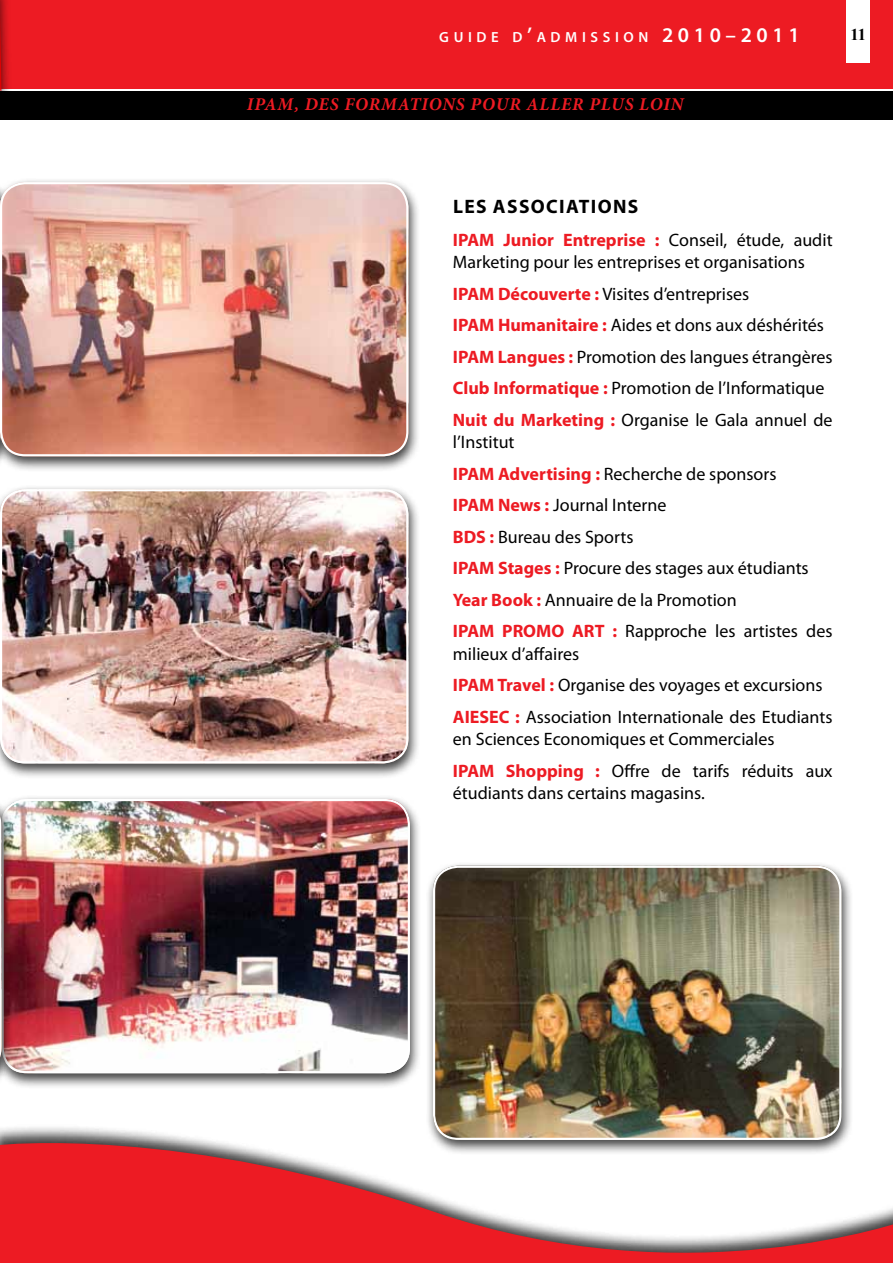
<style>
.page{position:relative;width:893px;height:1263px;background:#fff}
.page>*{position:absolute;margin:0;border:0;box-sizing:border-box;transform-origin:0 0}
.t1{font:700 19.5px "Myriad Pro";letter-spacing:.07em;color:#000}
.t2{font:18px/31.5px "Myriad Pro";color:#000}
.t3{font:italic 700 18px "Minion Pro";letter-spacing:.05em;color:#ed1b23}
.t4{font:700 18px "Myriad Pro";color:#ed1b23}
.t5{font:700 16.5px "Times New Roman";color:#000}
.t6{font:600 14.7px "Myriad Pro";letter-spacing:.315em;color:#fff}
.s1{font-size:21px}
.s2{font-weight:700;color:#ed1b23}
</style>
<div class="page">
<div style="left:0;top:0;width:893px;height:88px;background:#ed1b23"></div>
<div style="left:846px;top:0;width:24px;height:62px;background:#fff"></div>
<div style="left:1px;top:92px;width:892px;height:28px;background:#000"></div>
<div style="left:0;top:0;width:13px;height:169px;background:#000;opacity:.75"></div>
<svg style="left:0;top:0;width:2px;height:163px"></svg>
<svg style="left:0;top:1127px;width:893px;height:136px"></svg>
<div style="left:0;top:485px;width:421px;height:294px;background:#000;opacity:.75"></div>
<img style="left:0;top:489px;width:408px;height:274px">
<div style="left:0;top:489px;width:408px;height:274px;border:2px solid #fff;border-radius:24px"></div>
<div style="left:425px;top:861px;width:429px;height:294px;background:#000;opacity:.75"></div>
<img style="left:433px;top:866px;width:408px;height:274px">
<div style="left:433px;top:866px;width:408px;height:274px;border:2px solid #fff;border-radius:24px"></div>
<div style="left:0;top:178px;width:421px;height:294px;background:#000;opacity:.75"></div>
<img style="left:0;top:182px;width:408px;height:274px">
<div style="left:0;top:182px;width:408px;height:274px;border:2px solid #fff;border-radius:24px"></div>
<div style="left:0;top:794px;width:422px;height:295px;background:#000;opacity:.75"></div>
<img style="left:14px;top:799px;width:396px;height:274px">
<div style="left:1px;top:799px;width:409px;height:274px;border:2px solid #fff;border-radius:24px"></div>
<div style="left:0;top:794px;width:14px;height:295px;background:#000;opacity:.75"></div>
<img style="left:1px;top:816px;width:1px;height:242px">
<svg style="left:0;top:799px;width:1px;height:274px"></svg>
<p class="t6" style="left:439px;top:28px;width:362px">GUIDE D<span class="s1">’</span>ADMISSION <span class="s1">2010–2011</span></p>
<p class="t5" style="left:850px;top:23px;width:17px">11</p>
<p class="t3" style="left:247px;top:91px;width:438px">IPAM, DES FORMATIONS POUR ALLER PLUS LOIN</p>
<p class="t1" style="left:453px;top:193px;width:187px">Les Associations</p>
<p class="t4" style="left:453px;top:228px;width:29px">IPAM</p>
<p class="t2" style="left:453px;top:228px;width:381px;line-height:22.5px;text-indent:51px"><span class="s2">Junior Entreprise :</span> Conseil, étude, audit<br>Marketing pour les entreprises et organisations</p>
<p class="t2" style="left:453px;top:278px;width:381px"><span class="s2">IPAM Découverte :</span> Visites d’entreprises<br><span class="s2">IPAM Humanitaire :</span> Aides et dons aux déshérités <span class="s2">IPAM Langues :</span> Promotion des langues étrangères <span class="s2">Club Informatique :</span> Promotion de l’Informatique <span class="s2">Nuit du Marketing :</span> Organise le Gala annuel de</p>
<p class="t2" style="left:453px;top:426px;width:357px">l’Institut<br><span class="s2">IPAM Advertising :</span> Recherche de sponsors<br><span class="s2">IPAM News :</span> Journal Interne<br><span class="s2">BDS :</span> Bureau des Sports<br><span class="s2">IPAM Stages :</span> Procure des stages aux étudiants<br><span class="s2">Year Book :</span> Annuaire de la Promotion<br><span class="s2">IPAM PROMO</span></p>
<p class="t4" style="left:572px;top:619px;width:12px">ART</p>
<p class="t2" style="left:612px;top:615px;width:222px"><span class="s2">:</span> Rapproche les artistes des</p>
<p class="t2" style="left:453px;top:638px;width:371px">milieux d’affaires<br><span class="s2">IPAM Travel :</span> Organise des voyages et excursions<br><span class="s2">AIESE</span></p>
<p class="t2" style="left:453px;top:705px;width:381px;line-height:22.5px;text-indent:46px"><span class="s2">C :</span> Association Internationale des Etudiants en Sciences Economiques et Commerciales</p>
<p class="t4" style="left:453px;top:759px;width:29px">IPAM</p>
<p class="t2" style="left:453px;top:759px;width:381px;line-height:22.5px;text-indent:53px"><span class="s2">Shopping :</span> Offre de tarifs réduits aux étudiants dans certains magasins.</p>
</div>
